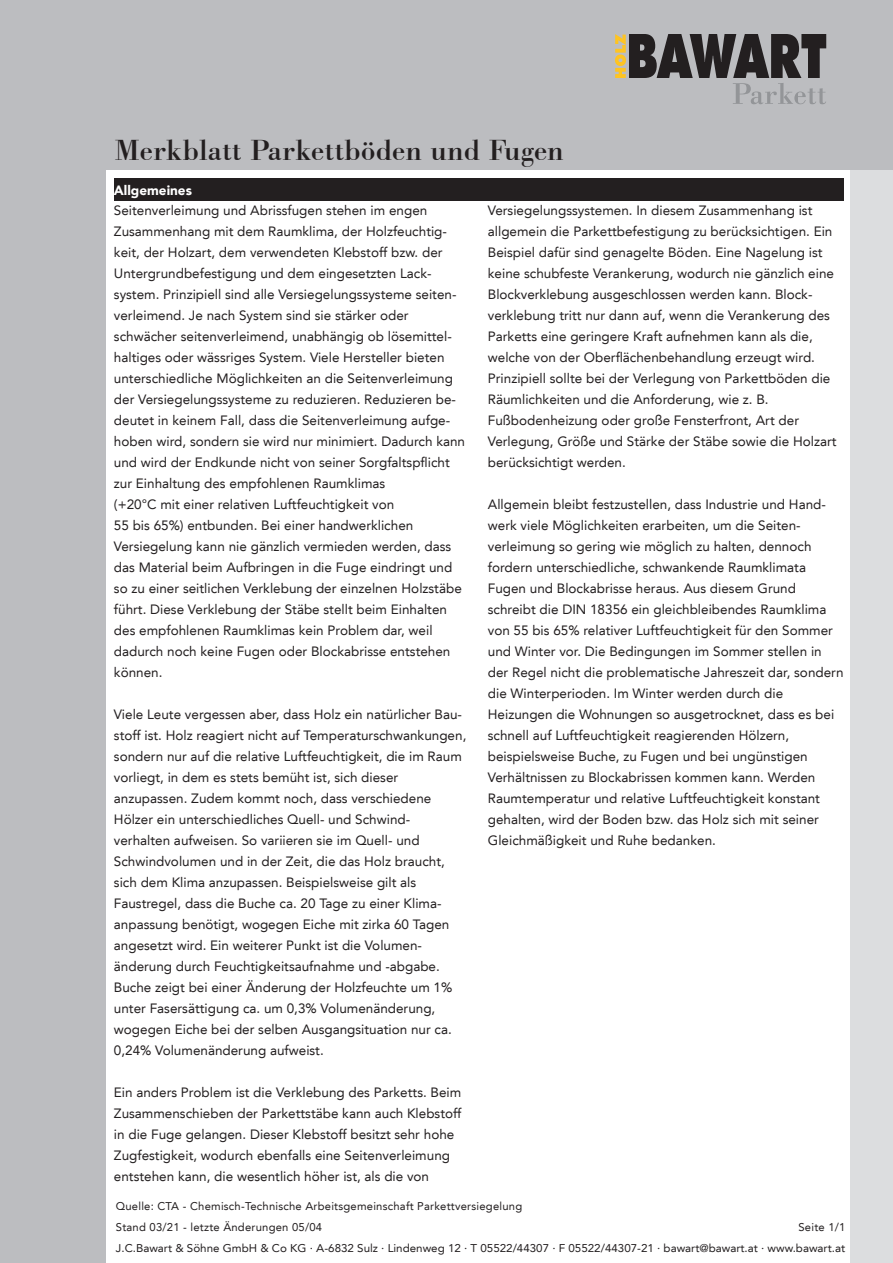
<style>
.page{position:relative;width:893px;height:1263px;background:#fff}
.page>*{position:absolute;margin:0;border:0;box-sizing:border-box;transform-origin:0 0}
.t1{font:30px "Bodoni BT";color:#231f20}
.t2{font:13.5px/21px "Avenir LT";color:#231f20}
.t3{font:900 13.5px "Avenir LT";color:#fff}
.t4{font:11.25px/21px "Avenir LT";color:#231f20;text-align:right}
.t5{font:11.25px/21px "Avenir LT";letter-spacing:.02em;color:#231f20}
</style>
<div class="page">
<div style="left:850px;top:169px;width:43px;height:1094px;background:#dcdddf"></div>
<div style="left:0;top:0;width:106px;height:1263px;background:#bcbdc0"></div>
<div style="left:0;top:0;width:893px;height:169px;background:#bcbdc0"></div>
<svg style="left:615px;top:34px;width:211px;height:70px"></svg>
<div style="left:114px;top:179px;width:730px;height:22px;background:#231f20"></div>
<h1 class="t1" style="left:115px;top:132px;width:451px">Merkblatt Parkettböden und Fugen</h1>
<p class="t3" style="left:114px;top:182px;width:80px">Allgemeines</p>
<p class="t2" style="left:114px;top:200px;width:353px">Seitenverleimung und Abrissfugen stehen im engen Zusammenhang mit dem Raumklima, der Holzfeuchtig&shy;keit, der Holzart, dem verwendeten Klebstoff bzw. der Untergrundbefestigung und dem eingesetzten Lack&shy;system. Prinzipiell sind alle Versiegelungssysteme seiten&shy;verleimend. Je nach System sind sie stärker oder schwächer seitenverleimend, unabhängig ob lösemittel&shy;haltiges oder wässriges System. Viele Hersteller bieten unterschiedliche Möglichkeiten an die Seitenverleimung der Versiegelungssysteme zu reduzieren. Reduzieren be&shy;deutet in keinem Fall, dass die Seitenverleimung aufge&shy;hoben wird, sondern sie wird nur minimiert. Dadurch kann und wird der Endkunde nicht von seiner Sorgfaltspflicht zur Einhaltung des empfohlenen Raumklimas<br>(+20°C mit einer relativen Luftfeuchtigkeit von<br>55 bis 65%) entbunden. Bei einer handwerklichen Versiegelung kann nie gänzlich vermieden werden, dass das Material beim Aufbringen in die Fuge eindringt und so zu einer seitlichen Verklebung der einzelnen Holzstäbe führt. Diese Verklebung der Stäbe stellt beim Einhalten des empfohlenen Raumklimas kein Problem dar, weil dadurch noch keine Fugen oder Blockabrisse entstehen können.</p>
<p class="t2" style="left:114px;top:704px;width:354px">Viele Leute vergessen aber, dass Holz ein natürlicher Bau&shy;stoff ist. Holz reagiert nicht auf Temperaturschwankungen, sondern nur auf die relative Luftfeuchtigkeit, die im Raum vorliegt, in dem es stets bemüht ist, sich dieser anzupassen. Zudem kommt noch, dass verschiedene Hölzer ein unterschiedliches Quell- und Schwind&shy;verhalten aufweisen. So variieren sie im Quell- und Schwindvolumen und in der Zeit, die das Holz braucht, sich dem Klima anzupassen. Beispielsweise gilt als Faustregel, dass die Buche ca. 20 Tage zu einer Klima&shy;anpassung benötigt, wogegen Eiche mit zirka 60 Tagen angesetzt wird. Ein weiterer Punkt ist die Volumen&shy;änderung durch Feuchtigkeitsaufnahme und -abgabe.<br>Buche zeigt bei einer Änderung der Holzfeuchte um 1% unter Fasersättigung ca. um 0,3% Volumenänderung, wogegen Eiche bei der selben Ausgangsituation nur ca.<br>0,24% Volumenänderung aufweist.</p>
<p class="t2" style="left:114px;top:1082px;width:349px">Ein anders Problem ist die Verklebung des Parketts. Beim Zusammenschieben der Parkettstäbe kann auch Klebstoff in die Fuge gelangen. Dieser Klebstoff besitzt sehr hohe Zugfestigkeit, wodurch ebenfalls eine Seitenverleimung entstehen kann, die wesentlich höher ist, als die von</p>
<p class="t2" style="left:488px;top:200px;width:350px">Versiegelungssystemen. In diesem Zusammenhang ist allgemein die Parkettbefestigung zu berücksichtigen. Ein Beispiel dafür sind genagelte Böden. Eine Nagelung ist keine schubfeste Verankerung, wodurch nie gänzlich eine Blockverklebung ausgeschlossen werden kann. Block&shy;verklebung tritt nur dann auf, wenn die Verankerung des Parketts eine geringere Kraft aufnehmen kann als die, welche von der Oberflächenbehandlung erzeugt wird.<br>Prinzipiell sollte bei der Verlegung von Parkettböden die Räumlichkeiten und die Anforderung, wie z. B.<br>Fußbodenheizung oder große Fensterfront, Art der Verlegung, Größe und Stärke der Stäbe sowie die Holzart berücksichtigt werden.</p>
<p class="t2" style="left:488px;top:494px;width:357px">Allgemein bleibt festzustellen, dass Industrie und Hand&shy;werk viele Möglichkeiten erarbeiten, um die Seiten&shy;verleimung so gering wie möglich zu halten, dennoch fordern unterschiedliche, schwankende Raumklimata Fugen und Blockabrisse heraus. Aus diesem Grund schreibt die DIN 18356 ein gleichbleibendes Raumklima von 55 bis 65% relativer Luftfeuchtigkeit für den Sommer und Winter vor. Die Bedingungen im Sommer stellen in der Regel nicht die problematische Jahreszeit dar, sondern die Winterperioden. Im Winter werden durch die Heizungen die Wohnungen so ausgetrocknet, dass es bei schnell auf Luftfeuchtigkeit reagierenden Hölzern, beispielsweise Buche, zu Fugen und bei ungünstigen Verhältnissen zu Blockabrissen kommen kann. Werden Raumtemperatur und relative Luftfeuchtigkeit konstant gehalten, wird der Boden bzw. das Holz sich mit seiner Gleichmäßigkeit und Ruhe bedanken.</p>
<p class="t5" style="left:116px;top:1195px;width:408px">Quelle: CTA - Chemisch-Technische Arbeitsgemeinschaft Parkettversiegelung<br>Stand 03/21 - letzte Änderungen 05/04</p>
<p class="t4" style="left:116px;top:1216px;width:731px">Seite 1/1<br>J.C.Bawart &amp; Söhne GmbH &amp; Co KG ∙ A-6832 Sulz ∙ Lindenweg 12 ∙ T 05522/44307 ∙ F 05522/44307-21 ∙ bawart@bawart.at ∙ www.bawart.at</p>
</div>
